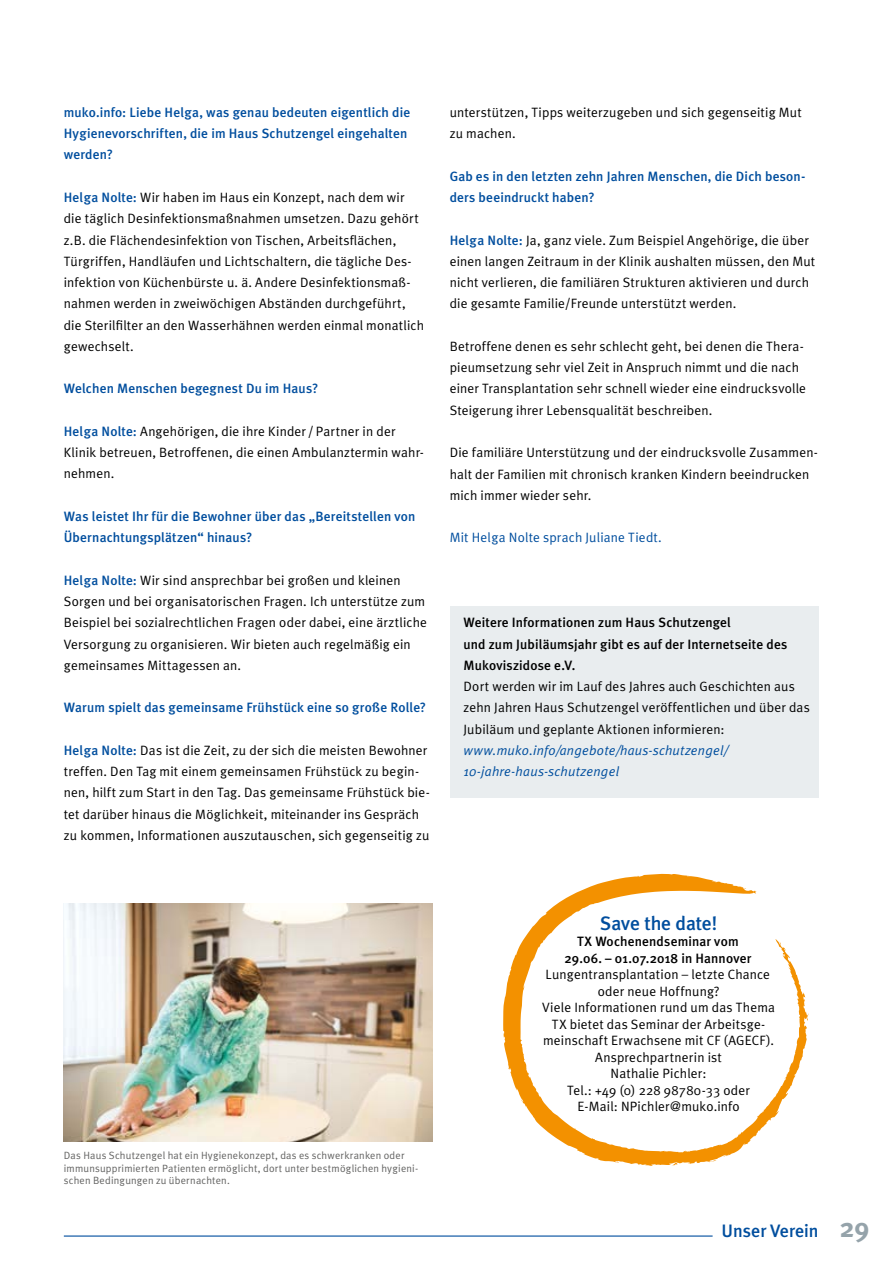
<style>
.page{position:relative;width:893px;height:1263px;background:#fff}
.page>*{position:absolute;margin:0;border:0;box-sizing:border-box;transform-origin:0 0}
.t1{font:500 19.5px "Meta Plus";letter-spacing:-.01em;color:#004e9e}
.t2{font:500 18px "Meta Plus";color:#004e9e}
.t3{font:13.5px/21.3px "Meta Plus Normal";letter-spacing:.015em;color:#000}
.t4{font:500 13.5px/21.3px "Meta Plus";letter-spacing:.01em;color:#004e9e}
.t5{font:500 13.5px/21.3px "Meta Plus";letter-spacing:.01em;color:#000}
.t6{font:italic 13.5px/21.3px "Meta Plus Normal";letter-spacing:.02em;color:#004e9e}
.t7{font:13.5px "Meta Plus Normal";letter-spacing:.015em;color:#004e9e}
.t8{font:10.5px/12.6px "Meta Plus Normal";letter-spacing:.02em;color:#636362}
.s1{font-family:"Meta Plus";font-weight:500;color:#004e9e}
.s2{font-weight:700;font-size:27px;color:#95a3aa}
</style>
<div class="page">
<hr style="left:64px;top:1235px;width:649px;height:1px;background:#004e9e">
<img style="left:64px;top:904px;width:369px;height:238px">
<div style="left:450px;top:606px;width:369px;height:191px;background:#e9edef"></div>
<svg style="left:503px;top:873px;width:305px;height:293px"></svg>
<p class="t4" style="left:64px;top:101px;width:348px">muko.info: Liebe Helga, was genau bedeuten eigentlich die<br>Hygienevorschriften, die im Haus Schutzengel eingehalten werden?</p>
<p class="t3" style="left:64px;top:186px;width:362px"><span class="s1">Helga Nolte:</span> Wir haben im Haus ein Konzept, nach dem wir die täglich Desinfektionsmaßnahmen umsetzen. Dazu gehört z.B. die Flächendesinfektion von Tischen, Arbeitsflächen, Türgriffen, Handläufen und Lichtschaltern, die tägliche Des&shy;infektion von Küchenbürste u. ä. Andere Desinfektionsmaß&shy;nahmen werden in zweiwöchigen Abständen durchgeführt, die Sterilfilter an den Wasserhähnen werden einmal monatlich gewechselt.</p>
<p class="t4" style="left:64px;top:378px;width:256px">Welchen Menschen begegnest Du im Haus?</p>
<p class="t3" style="left:64px;top:420px;width:362px"><span class="s1">Helga Nolte:</span> Angehörigen, die ihre Kinder /Partner in der<br>Klinik betreuen, Betroffenen, die einen Ambulanztermin wahr&shy;nehmen.</p>
<p class="t4" style="left:64px;top:505px;width:353px">Was leistet Ihr für die Bewohner über das „Bereitstellen von<br>Übernachtungsplätzen“ hinaus?</p>
<p class="t3" style="left:64px;top:569px;width:365px"><span class="s1">Helga Nolte:</span> Wir sind ansprechbar bei großen und kleinen Sorgen und bei organisatorischen Fragen. Ich unterstütze zum Beispiel bei sozialrechtlichen Fragen oder dabei, eine ärztliche Versorgung zu organisieren. Wir bieten auch regelmäßig ein gemeinsames Mittagessen an.</p>
<p class="t4" style="left:64px;top:697px;width:364px">Warum spielt das gemeinsame Frühstück eine so große Rolle?</p>
<p class="t3" style="left:64px;top:739px;width:367px"><span class="s1">Helga Nolte:</span> Das ist die Zeit, zu der sich die meisten Bewohner treffen. Den Tag mit einem gemeinsamen Frühstück zu begin&shy;nen, hilft zum Start in den Tag. Das gemeinsame Frühstück bie&shy;tet darüber hinaus die Möglichkeit, miteinander ins Gespräch zu kommen, Informationen auszutauschen, sich gegenseitig zu</p>
<p class="t3" style="left:450px;top:102px;width:354px">unterstützen, Tipps weiterzugeben und sich gegenseitig Mut zu machen.</p>
<p class="t4" style="left:450px;top:165px;width:357px">Gab es in den letzten zehn Jahren Menschen, die Dich beson&shy;ders beeindruckt haben?</p>
<p class="t3" style="left:450px;top:229px;width:367px"><span class="s1">Helga Nolte:</span> Ja, ganz viele. Zum Beispiel Angehörige, die über einen langen Zeitraum in der Klinik aushalten müssen, den Mut nicht verlieren, die familiären Strukturen aktivieren und durch die gesamte Familie/Freunde unterstützt werden.</p>
<p class="t3" style="left:450px;top:335px;width:358px">Betroffene denen es sehr schlecht geht, bei denen die Thera&shy;pieumsetzung sehr viel Zeit in Anspruch nimmt und die nach einer Transplantation sehr schnell wieder eine eindrucksvolle Steigerung ihrer Lebensqualität beschreiben.</p>
<p class="t3" style="left:450px;top:442px;width:370px">Die familiäre Unterstützung und der eindrucksvolle Zusammen&shy;halt der Familien mit chronisch kranken Kindern beeindrucken mich immer wieder sehr.</p>
<p class="t7" style="left:450px;top:530px;width:214px">Mit Helga Nolte sprach Juliane Tiedt.</p>
<p class="t5" style="left:463px;top:612px;width:325px">Weitere Informationen zum Haus Schutzengel<br>und zum Jubiläumsjahr gibt es auf der Internetseite des<br>Mukoviszidose e.V.</p>
<p class="t3" style="left:463px;top:675px;width:348px">Dort werden wir im Lauf des Jahres auch Geschichten aus zehn Jahren Haus Schutzengel veröffentlichen und über das<br>Jubiläum und geplante Aktionen informieren:</p>
<p class="t6" style="left:463px;top:739px;width:265px">www.muko.info/angebote/haus-schutzengel/<br>10-jahre-haus-schutzengel</p>
<p class="t8" style="left:64px;top:1149px;width:356px">Das Haus Schutzengel hat ein Hygienekonzept, das es schwerkranken oder immunsupprimierten Patienten ermöglicht, dort unter bestmöglichen hygieni&shy;schen Bedingungen zu übernachten.</p>
<h1 class="t1" style="left:600px;top:912px;width:118px">Save the date!</h1>
<p class="t5" style="left:564px;top:933px;width:189px;line-height:16.5px;text-align:center">TX Wochenendseminar vom<br>29.06. – 01.07.2018 in Hannover</p>
<p class="t3" style="left:542px;top:966px;width:234px;line-height:16.5px;text-align:center">Lungentransplantation – letzte Chance oder neue Hoffnung?<br>Viele Informationen rund um das Thema<br>TX bietet das Seminar der Arbeitsge&shy;meinschaft Erwachsene mit CF (AGECF).<br>Ansprechpartnerin ist<br>Nathalie Pichler:<br>Tel.: +49 (0) 228 98780-33 oder<br>E-Mail: NPichler@muko.info</p>
<h2 class="t2" style="left:722px;top:1220px;width:149px">Unser Verein <span class="s2">29</span></h2>
</div>
